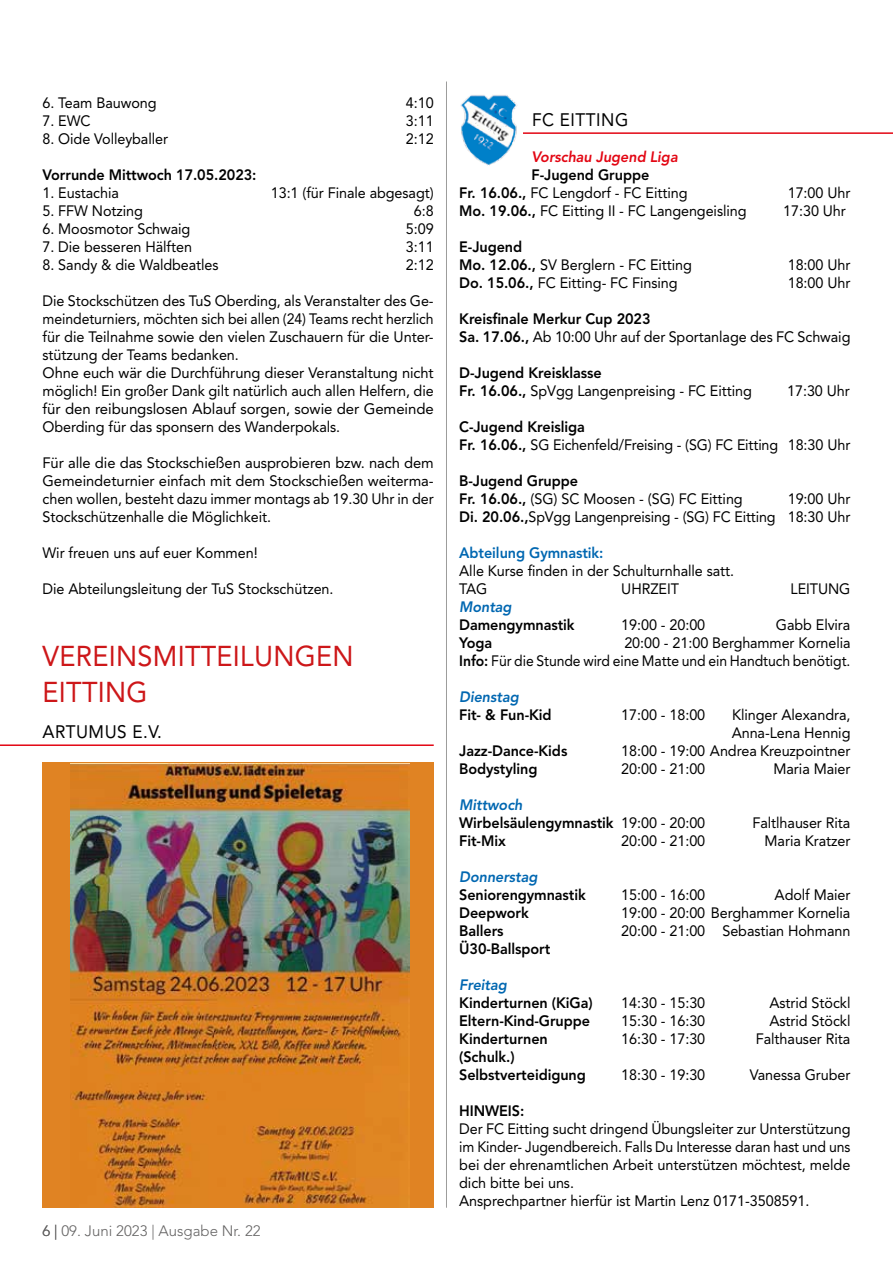
<style>
.page{position:relative;width:893px;height:1263px;background:#fff}
.page>*{position:absolute;margin:0;border:0;box-sizing:border-box;transform-origin:0 0}
.t1{font:28.5px/36px "Avenir LT Std";letter-spacing:.01em;color:#cd1719;scale:.95 1}
.t2{font:18px "Avenir LT Std";letter-spacing:.03em;color:#000;scale:.95 1}
.t3{font:15px/18px "Avenir LT Std";letter-spacing:-.005em;color:#000;scale:.96 1}
.t4{font:800 15px/18px "Avenir LT Std";letter-spacing:-.005em;color:#000;scale:.96 1}
.t5{font:15px/18px "Avenir LT Std";letter-spacing:-.005em;color:#000;text-align:justify}
.t6{font:15px/18px "Avenir LT Std";letter-spacing:-.005em;color:#000;scale:.95 1}
.t7{font:italic 800 15px "Avenir LT Std";letter-spacing:-.005em;color:#0067b1;scale:.96 1}
.t8{font:300 15px "Avenir LT Std";color:#646363}
.t9{font:800 15px "Avenir LT Std";letter-spacing:-.005em;color:#0067b1;scale:.96 1}
.t10{font:italic 800 15px "Avenir LT Std";letter-spacing:-.005em;color:#e30613;scale:.96 1}
.s1{font-weight:400}
.s2{font-weight:800}
.s3{font-style:italic;color:#0067b1}
</style>
<div class="page">
<hr style="left:446px;top:81px;width:1px;height:1127px;background:#9d9d9c">
<hr style="left:0;top:744px;width:434px;height:2px;background:#e30613">
<hr style="left:459px;top:132px;width:434px;height:2px;background:#e30613">
<img style="left:459px;top:95px;width:64px;height:71px">
<div style="left:43px;top:762px;width:391px;height:446px;background:#e08323"></div>
<img style="left:71px;top:763px;width:338px;height:445px">
<p class="t3" style="left:43px;top:94px;width:120px">6. Team Bauwong</p>
<p class="t3" style="left:406px;top:94px;width:30px">4:10</p>
<p class="t3" style="left:43px;top:112px;width:52px">7. EWC</p>
<p class="t3" style="left:406px;top:112px;width:30px">3:11</p>
<p class="t3" style="left:43px;top:130px;width:132px">8. Oide Volleyballer</p>
<p class="t3" style="left:406px;top:130px;width:30px">2:12</p>
<p class="t4" style="left:43px;top:166px;width:224px">Vorrunde Mittwoch 17.05.2023:</p>
<p class="t3" style="left:43px;top:184px;width:81px">1. Eustachia</p>
<p class="t3" style="left:271px;top:184px;width:171px">13:1 (für Finale abgesagt)</p>
<p class="t3" style="left:43px;top:202px;width:106px">5. FFW Notzing</p>
<p class="t3" style="left:414px;top:202px;width:22px">6:8</p>
<p class="t3" style="left:43px;top:220px;width:156px">6. Moosmotor Schwaig</p>
<p class="t3" style="left:406px;top:220px;width:30px">5:09</p>
<p class="t3" style="left:43px;top:238px;width:157px">7. Die besseren Hälften</p>
<p class="t3" style="left:406px;top:238px;width:30px">3:11</p>
<p class="t3" style="left:43px;top:256px;width:185px">8. Sandy &amp; die Waldbeatles</p>
<p class="t3" style="left:406px;top:256px;width:30px">2:12</p>
<p class="t3" style="left:43px;top:292px;width:409px">Die Stockschützen des TuS Oberding, als Veranstalter des Ge&shy;meindeturniers, möchten sich bei allen (24) Teams recht herzlich für die Teilnahme sowie den vielen Zuschauern für die Unter&shy;stützung der Teams bedanken.<br>Ohne euch wär die Durchführung dieser Veranstaltung nicht möglich! Ein großer Dank gilt natürlich auch allen Helfern, die für den reibungslosen Ablauf sorgen, sowie der Gemeinde Oberding für das sponsern des Wanderpokals.</p>
<p class="t5" style="left:43px;top:454px;width:393px">Für alle die das Stockschießen ausprobieren bzw. nach dem Gemeindeturnier einfach mit dem Stockschießen weiterma&shy;chen wollen, besteht dazu immer montags ab 19.30 Uhr in der Stockschützenhalle die Möglichkeit.</p>
<p class="t3" style="left:43px;top:544px;width:226px">Wir freuen uns auf euer Kommen!</p>
<p class="t3" style="left:43px;top:580px;width:305px">Die Abteilungsleitung der TuS Stockschützen.</p>
<h1 class="t1" style="left:43px;top:638px;width:329px">VEREINSMITTEILUNGEN<br>EITTING</h1>
<p class="t2" style="left:43px;top:721px;width:127px">ARTUMUS E.V.</p>
<p class="t8" style="left:43px;top:1222px;width:220px">6 | 09. Juni 2023 | Ausgabe Nr. 22</p>
<p class="t2" style="left:532px;top:109px;width:103px">FC EITTING</p>
<p class="t10" style="left:531px;top:148px;width:154px">Vorschau Jugend Liga</p>
<p class="t4" style="left:459px;top:166px;width:239px;text-indent:72px">F-Jugend Gruppe<br>Fr. 16.06., <span class="s1">FC Lengdorf - FC Eitting</span></p>
<p class="t3" style="left:788px;top:184px;width:67px">17:00 Uhr</p>
<p class="t3" style="left:459px;top:202px;width:301px"><span class="s2">Mo. 19.06.,</span> FC Eitting II - FC Langengeisling</p>
<p class="t3" style="left:783px;top:202px;width:67px">17:30 Uhr</p>
<p class="t3" style="left:459px;top:238px;width:244px"><span class="s2">E-Jugend<br>Mo. 12.06.,</span> SV Berglern - FC Eitting</p>
<p class="t3" style="left:788px;top:256px;width:67px">18:00 Uhr</p>
<p class="t3" style="left:459px;top:274px;width:229px"><span class="s2">Do. 15.06.,</span> FC Eitting- FC Finsing</p>
<p class="t3" style="left:788px;top:274px;width:67px">18:00 Uhr</p>
<p class="t3" style="left:459px;top:310px;width:409px"><span class="s2">Kreisfinale Merkur Cup 2023<br>Sa. 17.06.,</span> Ab 10:00 Uhr auf der Sportanlage des FC Schwaig</p>
<p class="t4" style="left:459px;top:364px;width:306px">D-Jugend Kreisklasse<br>Fr. 16.06., <span class="s1">SpVgg Langenpreising - FC Eitting</span></p>
<p class="t3" style="left:787px;top:382px;width:67px">17:30 Uhr</p>
<p class="t6" style="left:459px;top:418px;width:413px"><span class="s2">C-Jugend Kreisliga<br>Fr. 16.06.,</span> SG Eichenfeld/Freising - (SG) FC Eitting 18:30 Uhr</p>
<p class="t3" style="left:459px;top:472px;width:297px"><span class="s2">B-Jugend Gruppe<br>Fr. 16.06.,</span> (SG) SC Moosen - (SG) FC Eitting</p>
<p class="t3" style="left:459px;top:490px;width:409px;text-align:right">19:00 Uhr<br><span class="s2">Di. 20.06.,</span>SpVgg Langenpreising - (SG) FC Eitting 18:30 Uhr</p>
<p class="t9" style="left:459px;top:544px;width:152px">Abteilung Gymnastik:</p>
<p class="t3" style="left:459px;top:562px;width:288px">Alle Kurse finden in der Schulturnhalle satt.<br>TAG</p>
<p class="t3" style="left:621px;top:580px;width:62px">UHRZEIT</p>
<p class="t3" style="left:791px;top:580px;width:64px">LEITUNG</p>
<p class="t7" style="left:459px;top:598px;width:56px">Montag</p>
<p class="t4" style="left:459px;top:616px;width:122px">Damengymnastik</p>
<p class="t3" style="left:621px;top:616px;width:89px">19:00 - 20:00</p>
<p class="t3" style="left:776px;top:616px;width:79px">Gabb Elvira</p>
<p class="t4" style="left:459px;top:634px;width:36px">Yoga</p>
<p class="t3" style="left:459px;top:634px;width:409px;text-align:right">20:00 - 21:00 Berghammer Kornelia<br><span class="s2">Info:</span> Für die Stunde wird eine Matte und ein Handtuch benötigt.</p>
<p class="t7" style="left:459px;top:688px;width:64px">Dienstag</p>
<p class="t4" style="left:459px;top:706px;width:98px">Fit- &amp; Fun-Kid</p>
<p class="t3" style="left:621px;top:706px;width:89px">17:00 - 18:00</p>
<p class="t3" style="left:732px;top:706px;width:125px">Klinger Alexandra,<br>Anna-Lena Hennig</p>
<p class="t4" style="left:459px;top:742px;width:114px">Jazz-Dance-Kids</p>
<p class="t3" style="left:621px;top:742px;width:240px">18:00 - 19:00 Andrea Kreuzpointner</p>
<p class="t4" style="left:459px;top:760px;width:83px">Bodystyling</p>
<p class="t3" style="left:621px;top:760px;width:89px">20:00 - 21:00</p>
<p class="t3" style="left:773px;top:760px;width:82px">Maria Maier</p>
<p class="t4" style="left:459px;top:796px;width:258px"><span class="s3">Mittwoch<br></span>Wirbelsäulengymnastik <span class="s1">19:00 - 20:00</span></p>
<p class="t3" style="left:752px;top:814px;width:103px">Faltlhauser Rita</p>
<p class="t4" style="left:459px;top:832px;width:50px">Fit-Mix</p>
<p class="t3" style="left:621px;top:832px;width:89px">20:00 - 21:00</p>
<p class="t3" style="left:765px;top:832px;width:91px">Maria Kratzer</p>
<p class="t7" style="left:459px;top:868px;width:83px">Donnerstag</p>
<p class="t4" style="left:459px;top:886px;width:133px">Seniorengymnastik</p>
<p class="t3" style="left:621px;top:886px;width:89px">15:00 - 16:00</p>
<p class="t3" style="left:775px;top:886px;width:81px">Adolf Maier</p>
<p class="t4" style="left:459px;top:904px;width:74px">Deepwork</p>
<p class="t3" style="left:621px;top:904px;width:240px">19:00 - 20:00 Berghammer Kornelia</p>
<p class="t4" style="left:459px;top:922px;width:48px">Ballers</p>
<p class="t3" style="left:621px;top:922px;width:240px">20:00 - 21:00 Sebastian Hohmann</p>
<p class="t4" style="left:459px;top:940px;width:96px">Ü30-Ballsport</p>
<p class="t7" style="left:459px;top:976px;width:51px">Freitag</p>
<p class="t4" style="left:459px;top:994px;width:140px">Kinderturnen (KiGa)</p>
<p class="t3" style="left:621px;top:994px;width:89px">14:30 - 15:30</p>
<p class="t3" style="left:769px;top:994px;width:86px">Astrid Stöckl</p>
<p class="t4" style="left:459px;top:1012px;width:138px">Eltern-Kind-Gruppe</p>
<p class="t3" style="left:621px;top:1012px;width:89px">15:30 - 16:30</p>
<p class="t3" style="left:769px;top:1012px;width:86px">Astrid Stöckl</p>
<p class="t4" style="left:459px;top:1030px;width:94px">Kinderturnen</p>
<p class="t3" style="left:621px;top:1030px;width:89px">16:30 - 17:30</p>
<p class="t3" style="left:756px;top:1030px;width:100px">Falthauser Rita</p>
<p class="t4" style="left:459px;top:1048px;width:133px">(Schulk.)<br>Selbstverteidigung</p>
<p class="t3" style="left:621px;top:1066px;width:89px">18:30 - 19:30</p>
<p class="t3" style="left:750px;top:1066px;width:106px">Vanessa Gruber</p>
<p class="t4" style="left:459px;top:1102px;width:69px">HINWEIS:</p>
<p class="t3" style="left:459px;top:1120px;width:409px">Der FC Eitting sucht dringend Übungsleiter zur Unterstützung im Kinder- Jugendbereich. Falls Du Interesse daran hast und uns bei der ehrenamtlichen Arbeit unterstützen möchtest, melde dich bitte bei uns.<br>Ansprechpartner hierfür ist Martin Lenz 0171-3508591.</p>
</div>
